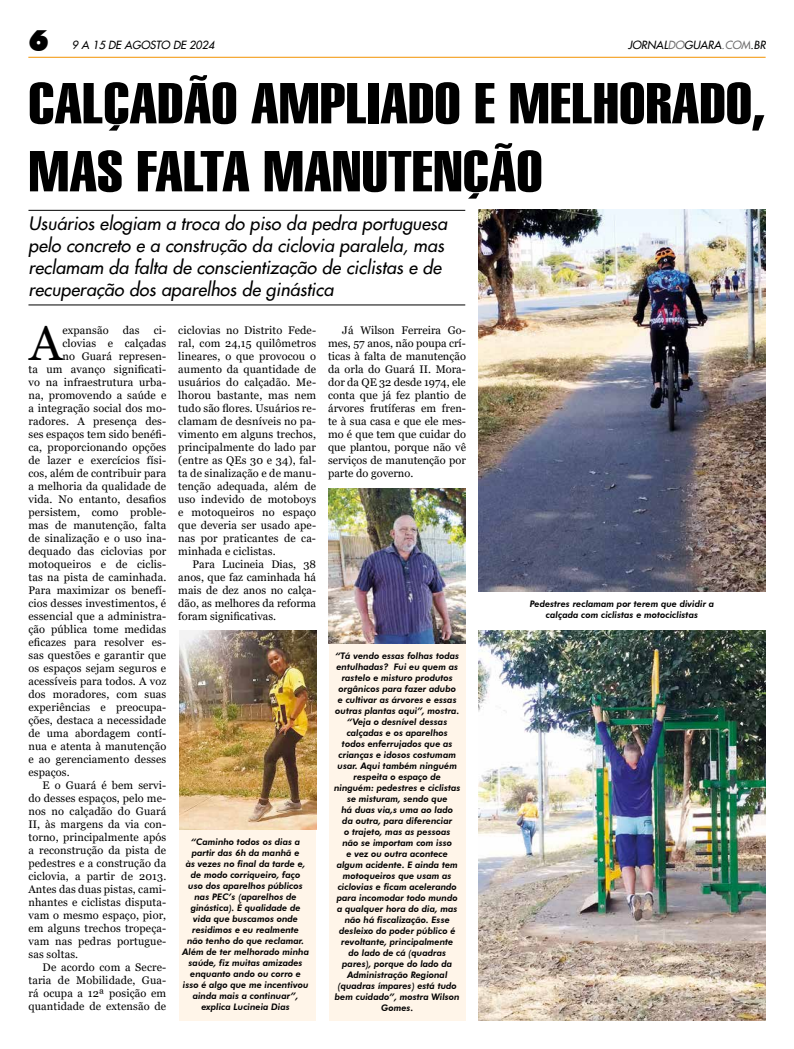
<style>
.page{position:relative;width:794px;height:1049px;background:#fff}
.page>*{position:absolute;margin:0;border:0;box-sizing:border-box;transform-origin:0 0}
.t1{font:56px/68px "Swiss 911 BT Extra Compressed";color:#000;scale:1.25 1}
.t2{font:48.5px "Georgia";color:#000}
.t3{font:900 29.6px "Futura BT";color:#000}
.t4{font:italic 18px/22px "Futura 2";color:#000}
.t5{font:11px/13px "Georgia";letter-spacing:.01em;color:#000;text-align:justify}
.t6{font:italic 11px "Futura 2";color:#000}
.t7{font:italic 800 9px/11px "Futura BT";color:#000;text-align:center}
.s1{color:#706f6f}
</style>
<div class="page">
<hr style="left:28px;top:57px;width:737px;height:1px;background:#f39200">
<div style="left:329px;top:638px;width:137px;height:382px;background:#fff5e9"></div>
<hr style="left:28px;top:210px;width:437px;height:1px;background:#000">
<hr style="left:28px;top:305px;width:437px;height:1px;background:#000">
<img style="left:479px;top:209px;width:286px;height:382px">
<img style="left:479px;top:631px;width:286px;height:389px">
<img style="left:329px;top:488px;width:136px;height:155px">
<div style="left:179px;top:811px;width:137px;height:209px;background:#fff5e9"></div>
<img style="left:179px;top:631px;width:137px;height:198px">
<h3 class="t3" style="left:28px;top:22px;width:22px">6</h3>
<p class="t6" style="left:72px;top:37px;width:144px">9 A 15 DE AGOSTO DE 2024</p>
<p class="t6" style="left:628px;top:38px;width:139px">JORNAL<span class="s1">DO</span>GUARA<span class="s1">.COM</span>.BR</p>
<h1 class="t1" style="left:28px;top:70px;width:591px">CALÇADÃO AMPLIADO E MELHORADO,<br>MAS FALTA MANUTENÇÃO</h1>
<h3 class="t4" style="left:28px;top:212px;width:420px">Usuários elogiam a troca do piso da pedra portuguesa pelo concreto e a construção da ciclovia paralela, mas reclamam da falta de conscientização de ciclistas e de recuperação dos aparelhos de ginástica</h3>
<h2 class="t2" style="left:29px;top:313px;width:34px">A</h2>
<p class="t5" style="left:62px;top:323px;width:48px">expansão</p>
<p class="t5" style="left:123px;top:323px;width:18px">das</p>
<p class="t5" style="left:154px;top:323px;width:14px">ci-</p>
<p class="t5" style="left:62px;top:336px;width:105px">clovias e calçadas</p>
<p class="t5" style="left:62px;top:349px;width:105px">no Guará represen-</p>
<p class="t5" style="left:28px;top:362px;width:139px">ta um avanço significati-</p>
<p class="t5" style="left:28px;top:375px;width:139px">vo na infraestrutura urba-</p>
<p class="t5" style="left:28px;top:388px;width:139px">na, promovendo a saúde e</p>
<p class="t5" style="left:28px;top:402px;width:139px">a integração social dos mo-</p>
<p class="t5" style="left:28px;top:415px;width:139px">radores. A presença des-</p>
<p class="t5" style="left:28px;top:428px;width:139px">ses espaços tem sido benéfi-</p>
<p class="t5" style="left:28px;top:441px;width:139px">ca, proporcionando opções</p>
<p class="t5" style="left:28px;top:454px;width:139px">de lazer e exercícios físi-</p>
<p class="t5" style="left:28px;top:467px;width:139px">cos, além de contribuir para</p>
<p class="t5" style="left:28px;top:480px;width:139px">a melhoria da qualidade de</p>
<p class="t5" style="left:28px;top:493px;width:139px">vida. No entanto, desafios</p>
<p class="t5" style="left:28px;top:506px;width:139px">persistem, como proble-</p>
<p class="t5" style="left:28px;top:519px;width:139px">mas de manutenção, falta</p>
<p class="t5" style="left:28px;top:532px;width:139px">de sinalização e o uso ina-</p>
<p class="t5" style="left:28px;top:545px;width:139px">dequado das ciclovias por</p>
<p class="t5" style="left:28px;top:558px;width:139px">motoqueiros e de ciclis-</p>
<p class="t5" style="left:28px;top:571px;width:139px">tas na pista de caminhada.</p>
<p class="t5" style="left:28px;top:584px;width:139px">Para maximizar os benefí-</p>
<p class="t5" style="left:28px;top:597px;width:139px">cios desses investimentos, é</p>
<p class="t5" style="left:28px;top:610px;width:139px">essencial que a administra-</p>
<p class="t5" style="left:28px;top:623px;width:139px">ção pública tome medidas</p>
<p class="t5" style="left:28px;top:636px;width:139px">eficazes para resolver es-</p>
<p class="t5" style="left:28px;top:649px;width:139px">sas questões e garantir que</p>
<p class="t5" style="left:28px;top:662px;width:139px">os espaços sejam seguros e</p>
<p class="t5" style="left:28px;top:675px;width:139px">acessíveis para todos. A voz</p>
<p class="t5" style="left:28px;top:688px;width:139px">dos moradores, com suas</p>
<p class="t5" style="left:28px;top:701px;width:139px">experiências e preocupa-</p>
<p class="t5" style="left:28px;top:714px;width:139px">ções, destaca a necessidade</p>
<p class="t5" style="left:28px;top:727px;width:139px">de uma abordagem contí-</p>
<p class="t5" style="left:28px;top:740px;width:139px">nua e atenta à manutenção</p>
<p class="t5" style="left:28px;top:753px;width:139px">e ao gerenciamento desses</p>
<p class="t5" style="left:28px;top:766px;width:43px">espaços.</p>
<p class="t5" style="left:43px;top:779px;width:125px">E o Guará é bem servi-</p>
<p class="t5" style="left:28px;top:792px;width:139px">do desses espaços, pelo me-</p>
<p class="t5" style="left:28px;top:805px;width:139px">nos no calçadão do Guará</p>
<p class="t5" style="left:28px;top:818px;width:139px">II, às margens da via con-</p>
<p class="t5" style="left:28px;top:831px;width:139px">torno, principalmente após</p>
<p class="t5" style="left:28px;top:844px;width:139px">a reconstrução da pista de</p>
<p class="t5" style="left:28px;top:857px;width:139px">pedestres e a construção da</p>
<p class="t5" style="left:28px;top:870px;width:139px">ciclovia, a partir de 2013.</p>
<p class="t5" style="left:28px;top:883px;width:139px">Antes das duas pistas, cami-</p>
<p class="t5" style="left:28px;top:896px;width:139px">nhantes e ciclistas disputa-</p>
<p class="t5" style="left:28px;top:909px;width:139px">vam o mesmo espaço, pior,</p>
<p class="t5" style="left:28px;top:922px;width:139px">em alguns trechos tropeça-</p>
<p class="t5" style="left:28px;top:935px;width:139px">vam nas pedras portugue-</p>
<p class="t5" style="left:28px;top:948px;width:51px">sas soltas.</p>
<p class="t5" style="left:43px;top:961px;width:125px">De acordo com a Secre-</p>
<p class="t5" style="left:28px;top:974px;width:139px">taria de Mobilidade, Gua-</p>
<p class="t5" style="left:28px;top:987px;width:139px">rá ocupa a 12ª posição em</p>
<p class="t5" style="left:28px;top:1000px;width:139px">quantidade de extensão de</p>
<p class="t5" style="left:178px;top:324px;width:139px">ciclovias no Distrito Fede&shy;ral, com 24,15 quilômetros lineares, o que provocou o aumento da quantidade de usuários do calçadão. Me&shy;lhorou bastante, mas nem tudo são flores. Usuários re&shy;clamam de desníveis no pa&shy;vimento em alguns trechos, principalmente do lado par (entre as QEs 30 e 34), fal&shy;ta de sinalização e de manu&shy;tenção adequada, além de uso indevido de motoboys e motoqueiros no espaço que deveria ser usado ape&shy;nas por praticantes de ca&shy;minhada e ciclistas.</p>
<p class="t5" style="left:178px;top:558px;width:139px;text-indent:14px">Para Lucineia Dias, 38 anos, que faz caminhada há mais de dez anos no calça&shy;dão, as melhores da reforma foram significativas.</p>
<p class="t7" style="left:182px;top:836px;width:128px">“Caminho todos os dias a partir das 6h da manhã e<br>às vezes no final da tarde e, de modo corriqueiro, faço<br>uso dos aparelhos públicos nas PEC’s (aparelhos de ginástica). É qualidade de vida que buscamos onde residimos e eu realmente<br>não tenho do que reclamar.<br>Além de ter melhorado minha saúde, fiz muitas amizades enquanto ando ou corro e isso é algo que me incentivou ainda mais a continuar”, explica Lucineia Dias</p>
<p class="t5" style="left:328px;top:324px;width:139px;text-indent:14px">Já Wilson Ferreira Go&shy;mes, 57 anos, não poupa crí&shy;ticas à falta de manutenção da orla do Guará II. Mora&shy;dor da QE 32 desde 1974, ele conta que já fez plantio de árvores frutíferas em fren&shy;te à sua casa e que ele mes&shy;mo é que tem que cuidar do que plantou, porque não vê serviços de manutenção por parte do governo.</p>
<p class="t7" style="left:334px;top:651px;width:128px">“Tá vendo essas folhas todas entulhadas? Fui eu quem as rastelo e misturo produtos orgânicos para fazer adubo<br>e cultivar as árvores e essas outras plantas aqui”, mostra. “Veja o desnível dessas calçadas e os aparelhos todos enferrujados que as crianças e idosos costumam usar. Aqui também ninguém respeita o espaço de ninguém: pedestres e ciclistas se misturam, sendo que<br>há duas via,s uma ao lado<br>da outra, para diferenciar<br>o trajeto, mas as pessoas<br>não se importam com isso<br>e vez ou outra acontece algum acidente. E ainda tem motoqueiros que usam as ciclovias e ficam acelerando para incomodar todo mundo a qualquer hora do dia, mas não há fiscalização. Esse desleixo do poder público é revoltante, principalmente<br>do lado de cá (quadras pares), porque do lado da<br>Administração Regional (quadras ímpares) está tudo bem cuidado”, mostra Wilson<br>Gomes.</p>
<p class="t7" style="left:530px;top:598px;width:186px">Pedestres reclamam por terem que dividir a calçada com ciclistas e motociclistas</p>
</div>
